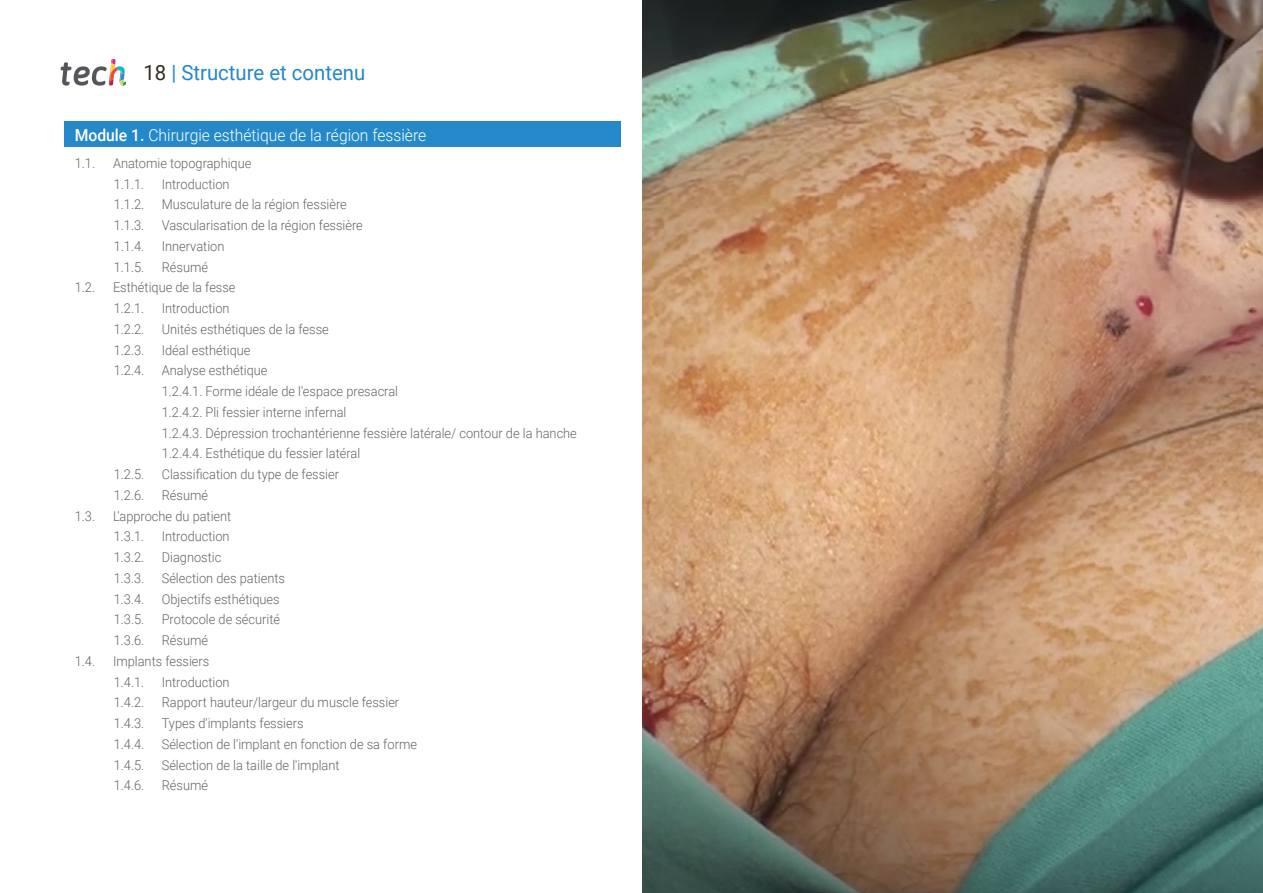
<style>
.page{position:relative;width:1263px;height:893px;background:#fff}
.page>*{position:absolute;margin:0;border:0;box-sizing:border-box;transform-origin:0 0}
.t1{font:21px "Roboto";color:#2488c9}
.t2{font:300 16.5px "Roboto";color:#fff;scale:.95 1}
.t3{font:300 13.5px/20.7px "Roboto";color:#61646a;scale:.95 1}
.s1{color:#312e20}
.s2{font-weight:500}
</style>
<div class="page">
<img style="left:642px;top:0;width:621px;height:893px">
<svg style="left:61px;top:59px;width:65px;height:27px"></svg>
<div style="left:64px;top:122px;width:556px;height:25px;background:#2488c9"></div>
<h1 class="t1" style="left:144px;top:57px;width:223px"><span class="s1">18</span> | Structure et contenu</h1>
<p class="t2" style="left:75px;top:123px;width:371px"><span class="s2">Module 1.</span> Chirurgie esthétique de la région fessière</p>
<p class="t3" style="left:75px;top:152px;width:23px">1.1.</p>
<p class="t3" style="left:113px;top:152px;width:147px">Anatomie topographique<br>1.1.1.</p>
<p class="t3" style="left:162px;top:173px;width:73px">Introduction</p>
<p class="t3" style="left:114px;top:194px;width:34px">1.1.2.</p>
<p class="t3" style="left:162px;top:194px;width:196px">Musculature de la région fessière</p>
<p class="t3" style="left:114px;top:214px;width:34px">1.1.3.</p>
<p class="t3" style="left:162px;top:214px;width:213px">Vascularisation de la région fessière</p>
<p class="t3" style="left:114px;top:235px;width:34px">1.1.4.</p>
<p class="t3" style="left:162px;top:235px;width:68px">Innervation</p>
<p class="t3" style="left:114px;top:256px;width:34px">1.1.5.</p>
<p class="t3" style="left:162px;top:256px;width:50px">Résumé</p>
<p class="t3" style="left:75px;top:277px;width:23px">1.2.</p>
<p class="t3" style="left:113px;top:277px;width:131px">Esthétique de la fesse<br>1.2.1.</p>
<p class="t3" style="left:162px;top:297px;width:73px">Introduction</p>
<p class="t3" style="left:114px;top:318px;width:34px">1.2.2.</p>
<p class="t3" style="left:162px;top:318px;width:177px">Unités esthétiques de la fesse</p>
<p class="t3" style="left:114px;top:339px;width:34px">1.2.3.</p>
<p class="t3" style="left:162px;top:339px;width:95px">Idéal esthétique</p>
<p class="t3" style="left:114px;top:360px;width:34px">1.2.4.</p>
<p class="t3" style="left:162px;top:360px;width:439px">Analyse esthétique<br>1.2.4.1. Forme idéale de l'espace presacral<br>1.2.4.2. Pli fessier interne infernal<br>1.2.4.3. Dépression trochantérienne fessière latérale/ contour de la hanche 1.2.4.4. Esthétique du fessier latéral</p>
<p class="t3" style="left:114px;top:463px;width:34px">1.2.5.</p>
<p class="t3" style="left:162px;top:463px;width:188px">Classification du type de fessier</p>
<p class="t3" style="left:114px;top:484px;width:34px">1.2.6.</p>
<p class="t3" style="left:162px;top:484px;width:50px">Résumé</p>
<p class="t3" style="left:75px;top:505px;width:23px">1.3.</p>
<p class="t3" style="left:113px;top:505px;width:126px">L'approche du patient<br>1.3.1.</p>
<p class="t3" style="left:162px;top:526px;width:73px">Introduction</p>
<p class="t3" style="left:114px;top:546px;width:34px">1.3.2.</p>
<p class="t3" style="left:162px;top:546px;width:64px">Diagnostic</p>
<p class="t3" style="left:114px;top:567px;width:34px">1.3.3.</p>
<p class="t3" style="left:162px;top:567px;width:131px">Sélection des patients</p>
<p class="t3" style="left:114px;top:588px;width:34px">1.3.4.</p>
<p class="t3" style="left:162px;top:588px;width:126px">Objectifs esthétiques</p>
<p class="t3" style="left:114px;top:609px;width:34px">1.3.5.</p>
<p class="t3" style="left:162px;top:609px;width:126px">Protocole de sécurité</p>
<p class="t3" style="left:114px;top:629px;width:34px">1.3.6.</p>
<p class="t3" style="left:162px;top:629px;width:50px">Résumé</p>
<p class="t3" style="left:75px;top:650px;width:23px">1.4.</p>
<p class="t3" style="left:113px;top:650px;width:103px">Implants fessiers<br>1.4.1.</p>
<p class="t3" style="left:162px;top:671px;width:73px">Introduction</p>
<p class="t3" style="left:114px;top:692px;width:34px">1.4.2.</p>
<p class="t3" style="left:162px;top:692px;width:252px">Rapport hauteur/largeur du muscle fessier</p>
<p class="t3" style="left:114px;top:712px;width:34px">1.4.3.</p>
<p class="t3" style="left:162px;top:712px;width:151px">Types d'implants fessiers</p>
<p class="t3" style="left:114px;top:733px;width:34px">1.4.4.</p>
<p class="t3" style="left:162px;top:733px;width:270px">Sélection de l'implant en fonction de sa forme</p>
<p class="t3" style="left:114px;top:754px;width:34px">1.4.5.</p>
<p class="t3" style="left:162px;top:754px;width:189px">Sélection de la taille de l'implant</p>
<p class="t3" style="left:114px;top:775px;width:34px">1.4.6.</p>
<p class="t3" style="left:162px;top:775px;width:50px">Résumé</p>
</div>
